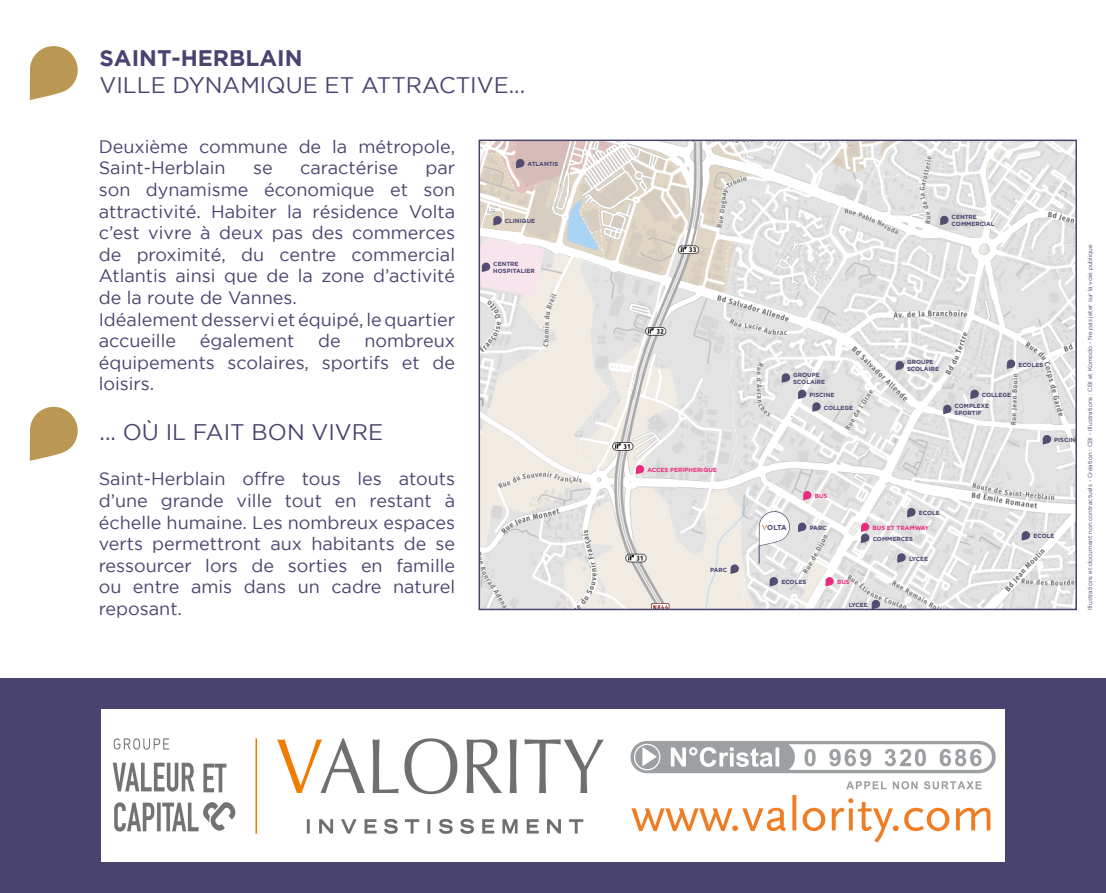
<style>
.page{position:relative;width:1106px;height:893px;background:#fff}
.page>*{position:absolute;margin:0;border:0;box-sizing:border-box;transform-origin:0 0}
.t1{font:22.5px "Gotham";color:#49446f}
.t2{font:700 22.5px "Gotham";color:#49446f}
.t3{font:18px/21.6px "Gotham";color:#49446f;text-align:justify}
.t4{font:700 7.2px "Gotham";color:#534970}
.t5{font:700 6px/7.2px "Gotham";color:#4a456f}
.t6{font:6px "Gotham";color:#49446f}
.t7{font:700 6px "Gotham";color:#eb2b7f}
</style>
<div class="page">
<div style="left:0;top:678px;width:1106px;height:215px;background:#49446f"></div>
<svg style="left:30px;top:46px;width:48px;height:54px"></svg>
<img style="left:481px;top:143px;width:592px;height:464px">
<div style="left:918px;top:230px;width:26px;height:7px;background:#fff"></div>
<div style="left:956px;top:238px;width:23px;height:6px;background:#fff"></div>
<div style="left:965px;top:229px;width:16px;height:7px;background:#e3e3e3"></div>
<div style="left:971px;top:244px;width:6px;height:8px;background:#fff"></div>
<hr style="left:917px;top:240px;width:29px;height:3px;background:#e3e3e3">
<svg style="left:680px;top:220px;width:79px;height:29px"></svg>
<svg style="left:619px;top:366px;width:30px;height:37px"></svg>
<div style="left:1039px;top:432px;width:10px;height:11px;background:#e3e3e3"></div>
<svg style="left:759px;top:510px;width:32px;height:54px"></svg>
<svg style="left:516px;top:158px;width:9px;height:10px"></svg>
<svg style="left:730px;top:564px;width:9px;height:10px"></svg>
<svg style="left:769px;top:577px;width:9px;height:9px"></svg>
<svg style="left:798px;top:522px;width:8px;height:10px"></svg>
<svg style="left:803px;top:491px;width:8px;height:9px"></svg>
<svg style="left:481px;top:180px;width:98px;height:117px"></svg>
<svg style="left:919px;top:215px;width:54px;height:63px"></svg>
<svg style="left:991px;top:433px;width:82px;height:39px;background:#e2e2e2"></svg>
<svg style="left:636px;top:465px;width:8px;height:9px"></svg>
<svg style="left:861px;top:522px;width:8px;height:21px"></svg>
<svg style="left:825px;top:577px;width:9px;height:9px"></svg>
<svg style="left:897px;top:553px;width:9px;height:10px"></svg>
<svg style="left:764px;top:354px;width:90px;height:98px"></svg>
<svg style="left:895px;top:361px;width:9px;height:9px"></svg>
<svg style="left:1006px;top:359px;width:9px;height:10px"></svg>
<svg style="left:970px;top:389px;width:9px;height:10px"></svg>
<svg style="left:943px;top:404px;width:8px;height:10px"></svg>
<svg style="left:871px;top:599px;width:9px;height:8px"></svg>
<svg style="left:907px;top:507px;width:8px;height:10px"></svg>
<svg style="left:1021px;top:531px;width:9px;height:10px"></svg>
<div style="left:478px;top:140px;width:598px;height:470px;border:2px solid #49446f"></div>
<svg style="left:30px;top:406px;width:48px;height:55px"></svg>
<img style="left:101px;top:709px;width:903px;height:153px">
<p class="t2" style="left:99px;top:45px;width:204px">SAINT-HERBLAIN</p>
<p class="t1" style="left:99px;top:72px;width:427px">VILLE DYNAMIQUE ET ATTRACTIVE...</p>
<p class="t3" style="left:99px;top:135px;width:358px">Deuxième commune de la métropole,<br>Saint-Herblain</p>
<p class="t3" style="left:253px;top:157px;width:21px">se</p>
<p class="t3" style="left:300px;top:157px;width:99px">caractérise</p>
<p class="t3" style="left:99px;top:157px;width:358px;text-indent:327px">par son dynamisme économique et son attractivité. Habiter la résidence Volta c’est vivre à deux pas des commerces de proximité, du centre commercial Atlantis ainsi que de la zone d’activité de la route de Vannes.</p>
<p class="t3" style="left:99px;top:308px;width:358px">Idéalement desservi et équipé, le quartier accueille</p>
<p class="t3" style="left:200px;top:330px;width:96px">également</p>
<p class="t3" style="left:318px;top:330px;width:24px">de</p>
<p class="t3" style="left:99px;top:330px;width:358px;text-indent:266px">nombreux équipements scolaires, sportifs et de loisirs.</p>
<p class="t1" style="left:99px;top:419px;width:285px">... OÙ IL FAIT BON VIVRE</p>
<p class="t3" style="left:99px;top:468px;width:358px">Saint-Herblain offre tous les atouts d’une grande ville tout en restant à échelle humaine. Les nombreux espaces verts permettront aux habitants de se ressourcer lors de sorties en famille ou entre amis dans un cadre naturel reposant.</p>
<p class="t5" style="left:527px;top:160px;width:32px">ATLANTIS</p>
<p class="t5" style="left:505px;top:217px;width:32px">CLINIQUE</p>
<p class="t5" style="left:951px;top:213px;width:44px">CENTRE<br>COMMERCIAL</p>
<p class="t5" style="left:493px;top:260px;width:43px">CENTRE<br>HOSPITALIER</p>
<p class="t7" style="left:647px;top:466px;width:71px">ACCES PERIPHERIQUE</p>
<p class="t5" style="left:710px;top:566px;width:19px">PARC</p>
<p class="t5" style="left:793px;top:371px;width:33px">GROUPE<br>SCOLAIRE</p>
<p class="t5" style="left:809px;top:391px;width:26px">PISCINE</p>
<p class="t5" style="left:823px;top:404px;width:31px">COLLEGE</p>
<p class="t5" style="left:907px;top:358px;width:33px">GROUPE<br>SCOLAIRE</p>
<p class="t5" style="left:1018px;top:361px;width:26px">ECOLES</p>
<p class="t5" style="left:954px;top:389px;width:58px;line-height:11.1px;text-indent:27px">COLLEGE<br>COMPLEXE</p>
<p class="t5" style="left:954px;top:409px;width:28px">SPORTIF</p>
<p class="t5" style="left:1054px;top:436px;width:26px">PISCINE</p>
<p class="t7" style="left:814px;top:492px;width:14px">BUS</p>
<p class="t5" style="left:919px;top:509px;width:23px">ECOLE</p>
<p class="t4" style="left:767px;top:523px;width:21px">OLTA</p>
<p class="t5" style="left:809px;top:524px;width:19px">PARC</p>
<p class="t7" style="left:872px;top:524px;width:58px">BUS ET TRAMWAY</p>
<p class="t5" style="left:872px;top:535px;width:42px">COMMERCES</p>
<p class="t5" style="left:1033px;top:532px;width:23px">ECOLE</p>
<p class="t5" style="left:909px;top:555px;width:21px">LYCEE</p>
<p class="t5" style="left:781px;top:578px;width:26px">ECOLES</p>
<p class="t7" style="left:837px;top:578px;width:14px">BUS</p>
<p class="t5" style="left:848px;top:601px;width:21px">LYCEE</p>
<p class="t6" style="left:1086px;top:610px;width:367px;rotate:-90deg">Illustrations et document non contractuels - Création : CBI - Illustrations : CBI et Komodo - Ne pas jeter sur la voie publique</p>
</div>
